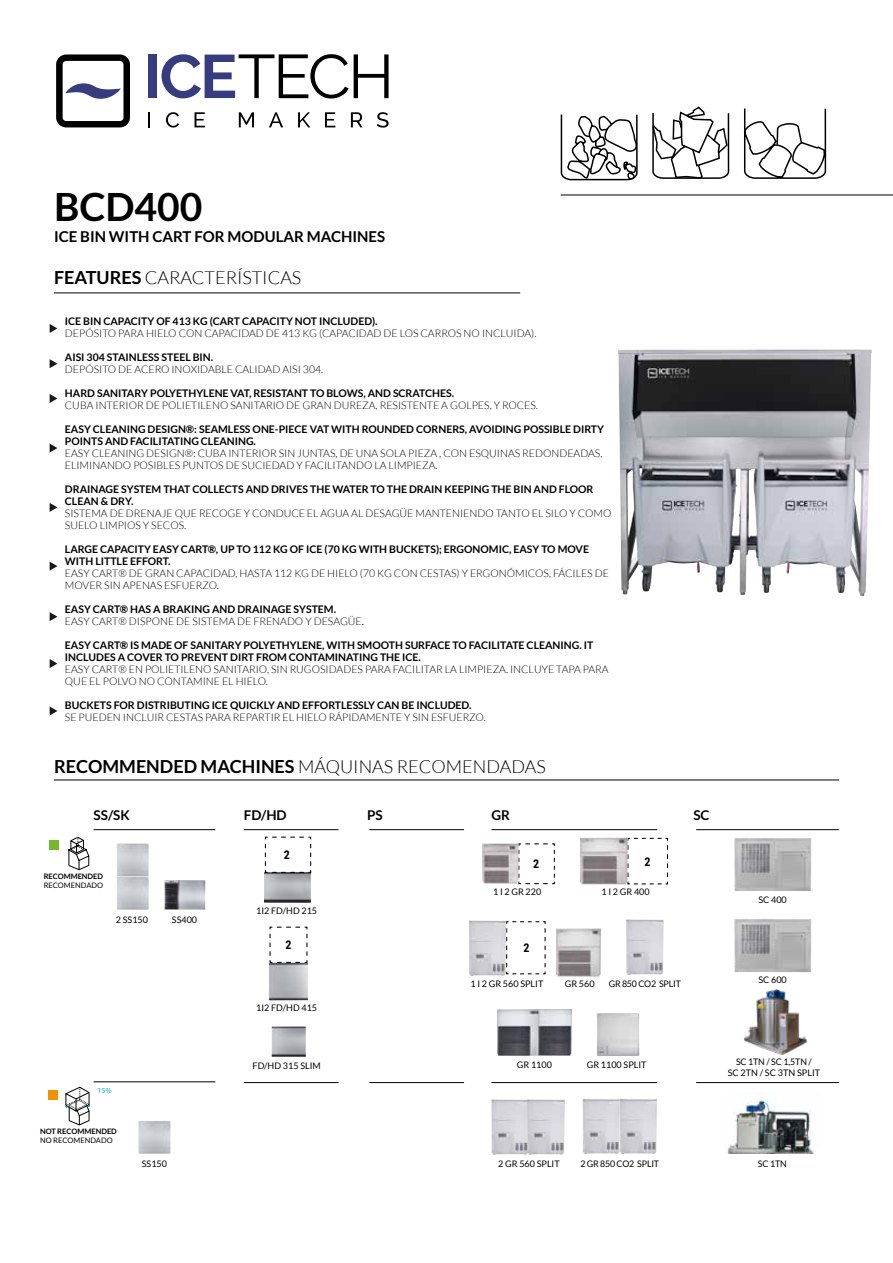
<style>
.page{position:relative;width:893px;height:1263px;background:#fff}
.page>*{position:absolute;margin:0;border:0;box-sizing:border-box;transform-origin:0 0}
.t1{font:700 39px "Lato";color:#000}
.t2{font:300 18px "Lato";color:#000}
.t3{font:700 15px "Lato";color:#000}
.t4{font:700 13.5px "Lato";color:#000}
.t5{font:700 12px "Roboto Condensed";color:#000}
.t6{font:300 10.5px/12px "Lato";color:#000}
.t7{font:700 10.5px/12px "Lato";color:#000}
.t8{font:9px/10.8px "Lato";color:#000;text-align:center}
.t9{font:9px "Lato";letter-spacing:-.02em;color:#000}
.t10{font:7.8px "Myriad Pro";color:#00b5e2}
.t11{font:700 7.5px "Lato";color:#000}
.t12{font:7.5px "Lato";color:#000}
.s1{font-weight:700}
.s2{font-weight:400}
</style>
<div class="page">
<hr style="left:54px;top:293px;width:466px;height:1px;background:#000">
<hr style="left:54px;top:780px;width:785px;height:1px;background:#000">
<hr style="left:94px;top:829px;width:121px;height:1px;background:#000">
<hr style="left:244px;top:829px;width:95px;height:1px;background:#000">
<hr style="left:369px;top:829px;width:95px;height:1px;background:#000">
<hr style="left:491px;top:829px;width:166px;height:1px;background:#000">
<hr style="left:696px;top:829px;width:143px;height:1px;background:#000">
<svg style="left:743px;top:108px;width:84px;height:71px"></svg>
<svg style="left:560px;top:114px;width:78px;height:67px"></svg>
<svg style="left:652px;top:106px;width:78px;height:73px"></svg>
<hr style="left:561px;top:195px;width:332px;height:1px;background:#000">
<svg style="left:56px;top:54px;width:74px;height:73px"></svg>
<svg style="left:148px;top:112px;width:2px;height:15px"></svg>
<svg style="left:166px;top:112px;width:13px;height:16px"></svg>
<svg style="left:195px;top:112px;width:10px;height:15px"></svg>
<svg style="left:239px;top:112px;width:15px;height:15px"></svg>
<svg style="left:269px;top:112px;width:14px;height:15px"></svg>
<svg style="left:298px;top:112px;width:12px;height:15px"></svg>
<svg style="left:325px;top:112px;width:10px;height:15px"></svg>
<svg style="left:351px;top:112px;width:12px;height:15px"></svg>
<svg style="left:377px;top:112px;width:12px;height:16px"></svg>
<div style="left:149px;top:55px;width:8px;height:43px;background:#373c7e"></div>
<svg style="left:162px;top:54px;width:227px;height:45px"></svg>
<div style="left:50px;top:840px;width:9px;height:10px;background:#76b82a"></div>
<svg style="left:68px;top:837px;width:21px;height:33px"></svg>
<div style="left:48px;top:1090px;width:10px;height:10px;background:#f39200"></div>
<svg style="left:65px;top:1087px;width:25px;height:38px"></svg>
<svg style="left:50px;top:324px;width:7px;height:9px"></svg>
<svg style="left:50px;top:359px;width:7px;height:9px"></svg>
<svg style="left:50px;top:394px;width:7px;height:9px"></svg>
<svg style="left:50px;top:443px;width:7px;height:10px"></svg>
<svg style="left:50px;top:503px;width:7px;height:9px"></svg>
<svg style="left:50px;top:612px;width:7px;height:9px"></svg>
<svg style="left:50px;top:562px;width:7px;height:9px"></svg>
<svg style="left:50px;top:659px;width:7px;height:9px"></svg>
<svg style="left:50px;top:706px;width:7px;height:9px"></svg>
<hr style="left:94px;top:1081px;width:121px;height:1px;background:#000">
<hr style="left:244px;top:1082px;width:95px;height:1px;background:#000">
<hr style="left:369px;top:1082px;width:95px;height:1px;background:#000">
<hr style="left:491px;top:1082px;width:166px;height:1px;background:#000">
<hr style="left:696px;top:1082px;width:143px;height:1px;background:#000">
<img style="left:618px;top:349px;width:253px;height:246px">
<img style="left:164px;top:880px;width:41px;height:30px">
<img style="left:497px;top:1009px;width:75px;height:47px">
<img style="left:269px;top:963px;width:39px;height:37px">
<svg style="left:269px;top:926px;width:39px;height:37px"></svg>
<img style="left:264px;top:873px;width:47px;height:30px">
<svg style="left:264px;top:836px;width:48px;height:37px"></svg>
<img style="left:117px;top:843px;width:32px;height:67px">
<img style="left:138px;top:1121px;width:33px;height:33px">
<img style="left:272px;top:1026px;width:34px;height:31px">
<svg style="left:518px;top:843px;width:37px;height:42px"></svg>
<img style="left:482px;top:843px;width:37px;height:41px">
<svg style="left:627px;top:837px;width:42px;height:48px"></svg>
<img style="left:580px;top:838px;width:48px;height:46px">
<img style="left:556px;top:928px;width:45px;height:48px">
<img style="left:734px;top:838px;width:77px;height:53px">
<img style="left:734px;top:919px;width:77px;height:53px">
<img style="left:744px;top:990px;width:63px;height:65px">
<img style="left:726px;top:1095px;width:88px;height:59px">
<img style="left:491px;top:1099px;width:36px;height:56px">
<img style="left:527px;top:1099px;width:38px;height:56px">
<svg style="left:557px;top:1102px;width:7px;height:3px"></svg>
<svg style="left:520px;top:1102px;width:7px;height:3px"></svg>
<img style="left:582px;top:1099px;width:75px;height:55px">
<svg style="left:650px;top:1101px;width:7px;height:3px"></svg>
<svg style="left:613px;top:1101px;width:7px;height:3px"></svg>
<img style="left:596px;top:1013px;width:43px;height:43px">
<svg style="left:631px;top:1014px;width:7px;height:3px"></svg>
<img style="left:626px;top:919px;width:37px;height:56px">
<svg style="left:656px;top:922px;width:7px;height:2px"></svg>
<img style="left:469px;top:920px;width:36px;height:56px">
<svg style="left:499px;top:921px;width:47px;height:54px"></svg>
<h1 class="t1" style="left:54px;top:185px;width:150px">BCD400</h1>
<h3 class="t3" style="left:54px;top:228px;width:333px">ICE BIN WITH CART FOR MODULAR MACHINES</h3>
<h2 class="t2" style="left:54px;top:267px;width:249px"><span class="s1">FEATURES</span> CARACTERÍSTICAS</h2>
<p class="t7" style="left:65px;top:315px;width:314px">ICE BIN CAPACITY OF 413 KG (CART CAPACITY NOT INCLUDED).</p>
<p class="t6" style="left:65px;top:327px;width:473px">DEPÓSITO PARA HIELO CON CAPACIDAD DE 413 KG (CAPACIDAD DE LOS CARROS NO INCLUIDA).</p>
<p class="t7" style="left:65px;top:351px;width:150px">AISI 304 STAINLESS STEEL BIN.</p>
<p class="t6" style="left:65px;top:363px;width:260px">DEPÓSITO DE ACERO INOXIDABLE CALIDAD AISI 304.</p>
<p class="t7" style="left:65px;top:387px;width:391px">HARD SANITARY POLYETHYLENE VAT, RESISTANT TO BLOWS, AND SCRATCHES.</p>
<p class="t6" style="left:65px;top:399px;width:475px">CUBA INTERIOR DE POLIETILENO SANITARIO DE GRAN DUREZA, RESISTENTE A GOLPES, Y ROCES.</p>
<p class="t7" style="left:65px;top:423px;width:541px">EASY CLEANING DESIGN®: SEAMLESS ONE-PIECE VAT WITH ROUNDED CORNERS, AVOIDING POSSIBLE DIRTY<br>POINTS AND FACILITATING CLEANING.</p>
<p class="t6" style="left:65px;top:447px;width:539px">EASY CLEANING DESIGN®: CUBA INTERIOR SIN JUNTAS, DE UNA SOLA PIEZA , CON ESQUINAS REDONDEADAS,<br>ELIMINANDO POSIBLES PUNTOS DE SUCIEDAD Y FACILITANDO LA LIMPIEZA.</p>
<p class="t7" style="left:65px;top:483px;width:530px">DRAINAGE SYSTEM THAT COLLECTS AND DRIVES THE WATER TO THE DRAIN KEEPING THE BIN AND FLOOR<br>CLEAN &amp; DRY.</p>
<p class="t6" style="left:65px;top:507px;width:548px">SISTEMA DE DRENAJE QUE RECOGE Y CONDUCE EL AGUA AL DESAGÜE MANTENIENDO TANTO EL SILO Y COMO<br>SUELO LIMPIOS Y SECOS.</p>
<p class="t7" style="left:65px;top:543px;width:526px">LARGE CAPACITY EASY CART®, UP TO 112 KG OF ICE (70 KG WITH BUCKETS); ERGONOMIC, EASY TO MOVE<br>WITH LITTLE EFFORT.</p>
<p class="t6" style="left:65px;top:567px;width:546px">EASY CART® DE GRAN CAPACIDAD, HASTA 112 KG DE HIELO (70 KG CON CESTAS) Y ERGONÓMICOS, FÁCILES DE<br>MOVER SIN APENAS ESFUERZO.</p>
<p class="t6" style="left:65px;top:603px;width:301px"><span class="s1">EASY CART® HAS A BRAKING AND DRAINAGE SYSTEM.<br></span>EASY CART® DISPONE DE SISTEMA DE FRENADO Y DESAGÜE<span class="s2">.</span></p>
<p class="t7" style="left:65px;top:639px;width:530px">EASY CART® IS MADE OF SANITARY POLYETHYLENE, WITH SMOOTH SURFACE TO FACILITATE CLEANING. IT<br>INCLUDES A COVER TO PREVENT DIRT FROM CONTAMINATING THE ICE.</p>
<p class="t6" style="left:65px;top:663px;width:545px">EASY CART® EN POLIETILENO SANITARIO, SIN RUGOSIDADES PARA FACILITAR LA LIMPIEZA. INCLUYE TAPA PARA<br>QUE EL POLVO NO CONTAMINE EL HIELO.</p>
<p class="t7" style="left:65px;top:699px;width:408px">BUCKETS FOR DISTRIBUTING ICE QUICKLY AND EFFORTLESSLY CAN BE INCLUDED.</p>
<p class="t6" style="left:65px;top:711px;width:422px">SE PUEDEN INCLUIR CESTAS PARA REPARTIR EL HIELO RÁPIDAMENTE Y SIN ESFUERZO.</p>
<h2 class="t2" style="left:54px;top:757px;width:493px"><span class="s1">RECOMMENDED MACHINES</span> MÁQUINAS RECOMENDADAS</h2>
<p class="t4" style="left:94px;top:807px;width:38px">SS/SK</p>
<p class="t4" style="left:244px;top:807px;width:44px">FD/HD</p>
<p class="t4" style="left:367px;top:807px;width:17px">PS</p>
<p class="t4" style="left:491px;top:807px;width:20px">GR</p>
<p class="t4" style="left:693px;top:807px;width:18px">SC</p>
<p class="t11" style="left:44px;top:872px;width:61px">RECOMMENDED</p>
<p class="t12" style="left:44px;top:881px;width:61px">RECOMENDADO</p>
<p class="t8" style="left:116px;top:914px;width:34px">2 SS150</p>
<p class="t8" style="left:172px;top:914px;width:27px">SS400</p>
<p class="t5" style="left:284px;top:846px;width:8px">2</p>
<p class="t8" style="left:256px;top:905px;width:62px">1I2 FD/HD 215</p>
<p class="t5" style="left:285px;top:936px;width:8px">2</p>
<p class="t8" style="left:256px;top:1002px;width:62px">1I2 FD/HD 415</p>
<p class="t5" style="left:533px;top:855px;width:8px">2</p>
<p class="t8" style="left:493px;top:886px;width:50px">1 I 2 GR 220</p>
<p class="t5" style="left:524px;top:939px;width:8px">2</p>
<p class="t8" style="left:470px;top:978px;width:74px">1 I 2 GR 560 SPLIT</p>
<p class="t5" style="left:645px;top:853px;width:8px">2</p>
<p class="t8" style="left:601px;top:886px;width:50px">1 I 2 GR 400</p>
<p class="t8" style="left:565px;top:978px;width:31px">GR 560</p>
<p class="t9" style="left:609px;top:979px;width:74px">GR 850 CO2 SPLIT</p>
<p class="t8" style="left:758px;top:894px;width:30px">SC 400</p>
<p class="t8" style="left:758px;top:974px;width:30px">SC 600</p>
<p class="t10" style="left:97px;top:1085px;width:16px">15%</p>
<p class="t11" style="left:40px;top:1127px;width:78px">NOT RECOMMENDED</p>
<p class="t12" style="left:40px;top:1136px;width:74px">NO RECOMENDADO</p>
<p class="t8" style="left:253px;top:1060px;width:70px">FD/HD 315 SLIM</p>
<p class="t8" style="left:517px;top:1059px;width:37px">GR 1100</p>
<p class="t8" style="left:587px;top:1059px;width:61px">GR 1100 SPLIT</p>
<p class="t8" style="left:728px;top:1056px;width:94px">SC 1TN / SC 1,5TN /<br>SC 2TN / SC 3TN SPLIT</p>
<p class="t8" style="left:142px;top:1158px;width:27px">SS150</p>
<p class="t8" style="left:498px;top:1158px;width:63px">2 GR 560 SPLIT</p>
<p class="t9" style="left:580px;top:1158px;width:80px">2 GR 850 CO2 SPLIT</p>
<p class="t8" style="left:758px;top:1158px;width:30px">SC 1TN</p>
</div>
